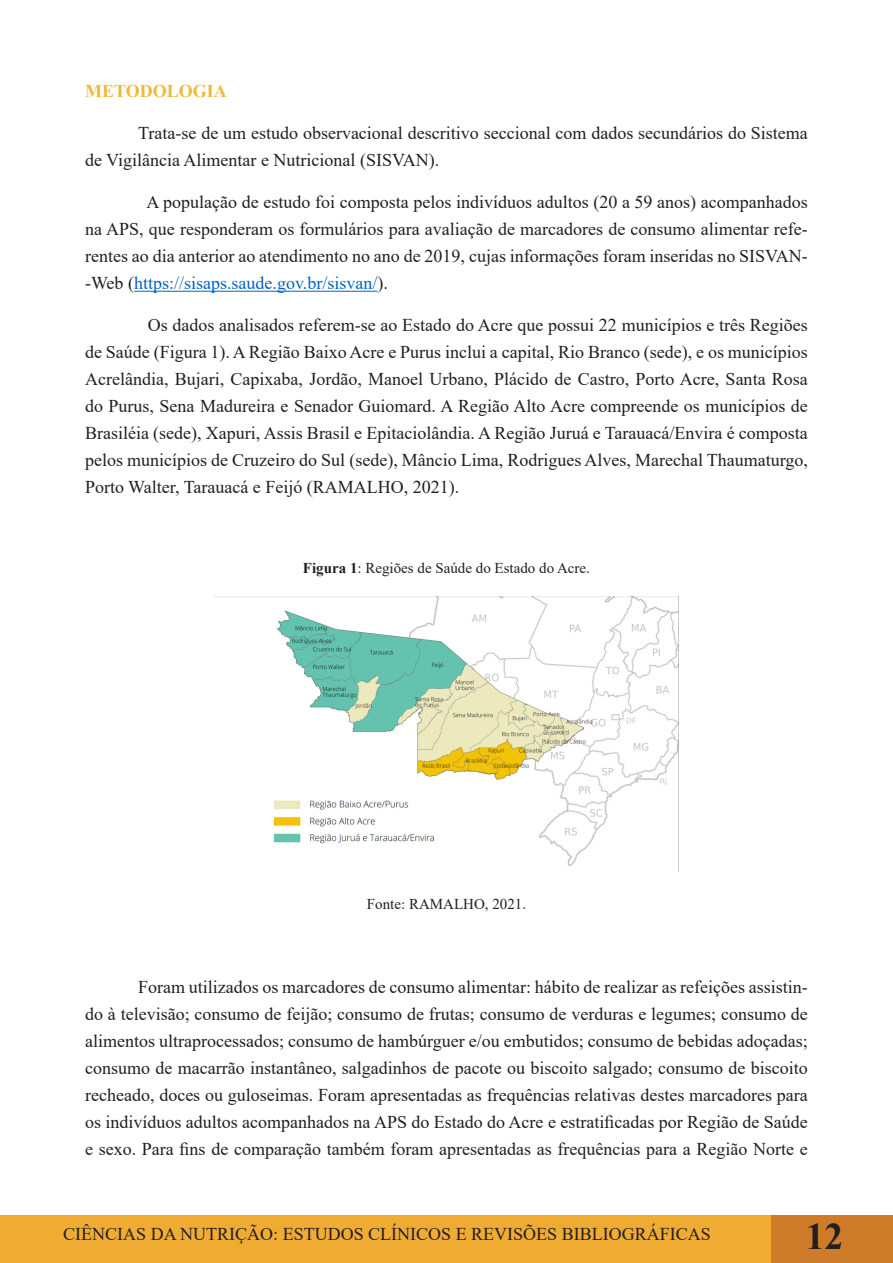
<style>
.page{position:relative;width:893px;height:1263px;background:#fff}
.page>*{position:absolute;margin:0;border:0;box-sizing:border-box;transform-origin:0 0}
.t1{font:700 37.5px "Times New Roman";color:#231f20}
.t2{font:18px/27px "Times New Roman";color:#231f20;text-align:justify}
.Heading_1{font:700 18px "Times New Roman";color:#f0ba38}
.t3{font:15px "Times New Roman";color:#231f20}
.s1{color:#0563c1}
.s2{font-weight:700}
</style>
<div class="page">
<div style="left:0;top:1215px;width:893px;height:48px;background:#f0ab33"></div>
<div style="left:771px;top:1215px;width:122px;height:48px;background:#ce7b2a"></div>
<hr style="left:892px;top:1215px;width:1px;height:48px;background:#f0ab33">
<hr style="left:134px;top:291px;width:243px;height:1px;background:#0563c1">
<img style="left:273px;top:597px;width:405px;height:270px">
<p class="Heading_1" style="left:85px;top:78px;width:143px">METODOLOGIA</p>
<p class="t2" style="left:85px;top:119px;width:724px;text-indent:53px">Trata-se de um estudo observacional descritivo seccional com dados secundários do Sistema de Vigilância Alimentar e Nutricional (SISVAN).</p>
<p class="t2" style="left:85px;top:188px;width:724px;text-indent:61px">A população de estudo foi composta pelos indivíduos adultos (20 a 59 anos) acompanhados na APS, que responderam os formulários para avaliação de marcadores de consumo alimentar refe&shy;rentes ao dia anterior ao atendimento no ano de 2019, cujas informações foram inseridas no SISVAN--Web (<span class="s1">https://sisaps.saude.gov.br/sisvan/</span>).</p>
<p class="t2" style="left:85px;top:311px;width:724px;text-indent:63px">Os dados analisados referem-se ao Estado do Acre que possui 22 municípios e três Regiões de Saúde (Figura 1). A Região Baixo Acre e Purus inclui a capital, Rio Branco (sede), e os municípios Acrelândia, Bujari, Capixaba, Jordão, Manoel Urbano, Plácido de Castro, Porto Acre, Santa Rosa do Purus, Sena Madureira e Senador Guiomard. A Região Alto Acre compreende os municípios de Brasiléia (sede), Xapuri, Assis Brasil e Epitaciolândia. A Região Juruá e Tarauacá/Envira é composta pelos municípios de Cruzeiro do Sul (sede), Mâncio Lima, Rodrigues Alves, Marechal Thaumaturgo, Porto Walter, Tarauacá e Feijó (RAMALHO, 2021).</p>
<p class="t3" style="left:303px;top:557px;width:289px"><span class="s2">Figura 1</span>: Regiões de Saúde do Estado do Acre.</p>
<p class="t3" style="left:367px;top:893px;width:161px">Fonte: RAMALHO, 2021.</p>
<p class="t2" style="left:85px;top:973px;width:724px;text-indent:53px">Foram utilizados os marcadores de consumo alimentar: hábito de realizar as refeições assistin&shy;do à televisão; consumo de feijão; consumo de frutas; consumo de verduras e legumes; consumo de alimentos ultraprocessados; consumo de hambúrguer e/ou embutidos; consumo de bebidas adoçadas; consumo de macarrão instantâneo, salgadinhos de pacote ou biscoito salgado; consumo de biscoito recheado, doces ou guloseimas. Foram apresentadas as frequências relativas destes marcadores para os indivíduos adultos acompanhados na APS do Estado do Acre e estratificadas por Região de Saúde e sexo. Para fins de comparação também foram apresentadas as frequências para a Região Norte e</p>
<p class="t2" style="left:63px;top:1220px;width:649px">CIÊNCIAS DA NUTRIÇÃO: ESTUDOS CLÍNICOS E REVISÕES BIBLIOGRÁFICAS</p>
<h1 class="t1" style="left:806px;top:1209px;width:39px">12</h1>
</div>
